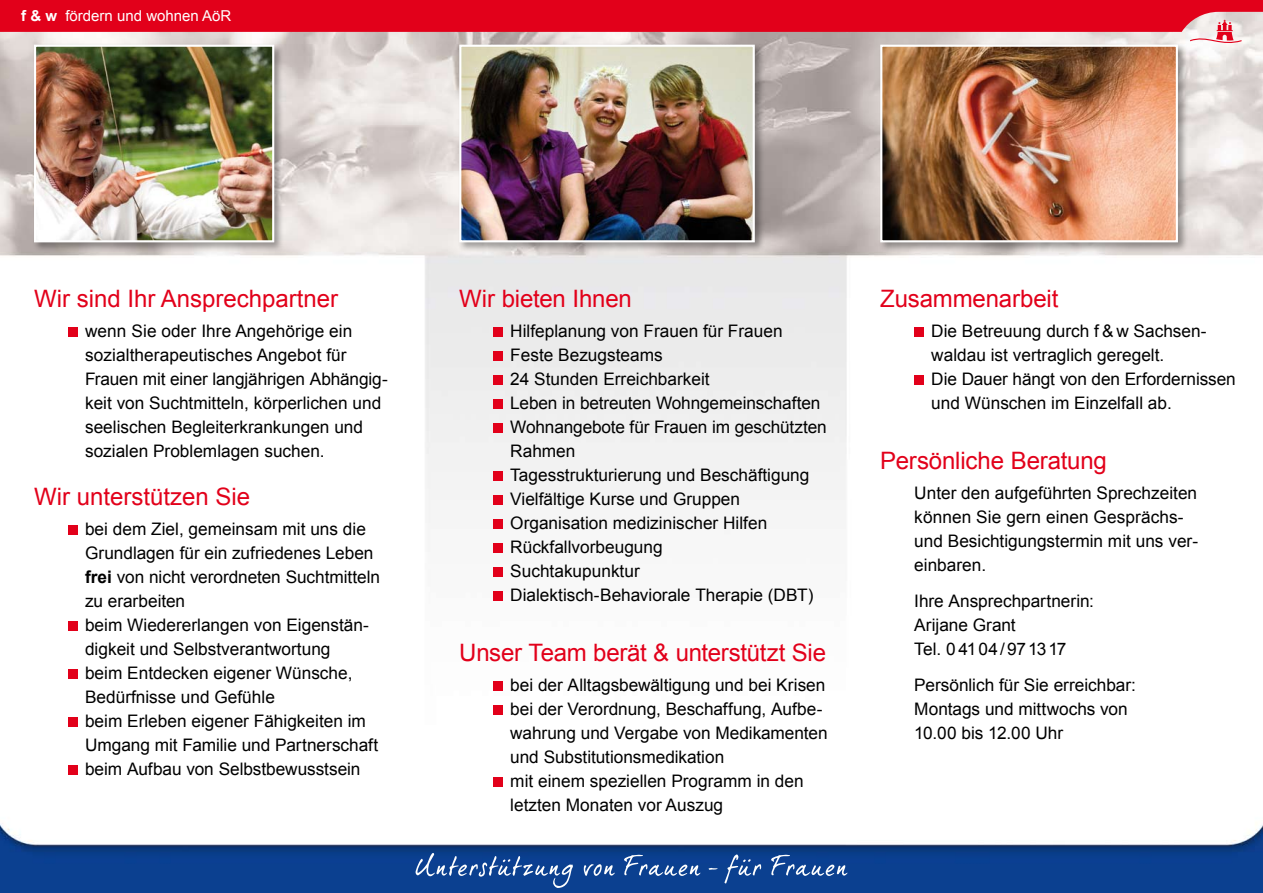
<style>
.page{position:relative;width:1263px;height:893px;background:#fff}
.page>*{position:absolute;margin:0;border:0;box-sizing:border-box;transform-origin:0 0}
.t1{font:24px "Arial";letter-spacing:-.005em;color:#e2001a}
.t2{font:17.25px/24px "Arial";color:#000}
.t3{font:15px "Arial";color:#fff}
.t4{font:700 15px "Arial";color:#fff}
.s1{font-weight:700}
</style>
<div class="page">
<img style="left:0;top:44px;width:1263px;height:849px">
<div style="left:68px;top:327px;width:9px;height:10px;background:#e2001a"></div>
<div style="left:68px;top:525px;width:9px;height:10px;background:#e2001a"></div>
<div style="left:68px;top:621px;width:9px;height:10px;background:#e2001a"></div>
<div style="left:68px;top:669px;width:9px;height:10px;background:#e2001a"></div>
<div style="left:68px;top:717px;width:9px;height:10px;background:#e2001a"></div>
<div style="left:68px;top:765px;width:9px;height:10px;background:#e2001a"></div>
<div style="left:493px;top:327px;width:10px;height:10px;background:#e2001a"></div>
<div style="left:493px;top:351px;width:10px;height:10px;background:#e2001a"></div>
<div style="left:493px;top:375px;width:10px;height:10px;background:#e2001a"></div>
<div style="left:493px;top:399px;width:10px;height:10px;background:#e2001a"></div>
<div style="left:493px;top:423px;width:10px;height:10px;background:#e2001a"></div>
<div style="left:493px;top:471px;width:10px;height:10px;background:#e2001a"></div>
<div style="left:493px;top:495px;width:10px;height:10px;background:#e2001a"></div>
<div style="left:493px;top:519px;width:10px;height:10px;background:#e2001a"></div>
<div style="left:493px;top:543px;width:10px;height:10px;background:#e2001a"></div>
<div style="left:493px;top:567px;width:10px;height:10px;background:#e2001a"></div>
<div style="left:493px;top:591px;width:10px;height:10px;background:#e2001a"></div>
<div style="left:493px;top:681px;width:10px;height:10px;background:#e2001a"></div>
<div style="left:493px;top:705px;width:10px;height:10px;background:#e2001a"></div>
<div style="left:493px;top:777px;width:10px;height:10px;background:#e2001a"></div>
<div style="left:914px;top:327px;width:10px;height:10px;background:#e2001a"></div>
<div style="left:914px;top:375px;width:10px;height:10px;background:#e2001a"></div>
<div style="left:878px;top:43px;width:316px;height:216px;background:#000;opacity:.35"></div>
<img style="left:883px;top:48px;width:292px;height:191px">
<div style="left:880px;top:45px;width:298px;height:197px;border:2px solid #fff"></div>
<div style="left:32px;top:43px;width:259px;height:216px;background:#000;opacity:.35"></div>
<img style="left:37px;top:48px;width:234px;height:191px">
<div style="left:34px;top:45px;width:240px;height:197px;border:2px solid #fff"></div>
<div style="left:457px;top:43px;width:314px;height:216px;background:#000;opacity:.35"></div>
<img style="left:462px;top:48px;width:290px;height:191px">
<div style="left:459px;top:45px;width:296px;height:197px;border:2px solid #fff"></div>
<svg style="left:0;top:0;width:1263px;height:44px;background:#e03f50"></svg>
<svg style="left:416px;top:853px;width:431px;height:35px;background:#25549b"></svg>
<p class="t4" style="left:21px;top:8px;width:37px">f &amp; w</p>
<p class="t3" style="left:26px;top:8px;width:207px"><span class="s1">f &amp; w</span> fördern und wohnen AöR</p>
<p class="t3" style="left:70px;top:8px;width:167px">fördern und wohnen AöR</p>
<h1 class="t1" style="left:34px;top:285px;width:306px">Wir sind Ihr Ansprechpartner</h1>
<p class="t2" style="left:85px;top:319px;width:304px">wenn Sie oder Ihre Angehörige ein sozialtherapeutisches Angebot für Frauen mit einer langjährigen Abhängig&shy;keit von Suchtmitteln, körperlichen und seelischen Begleiterkrankungen und sozialen Problemlagen suchen.</p>
<h1 class="t1" style="left:34px;top:483px;width:218px">Wir unterstützen Sie</h1>
<p class="t2" style="left:85px;top:517px;width:296px">bei dem Ziel, gemeinsam mit uns die Grundlagen für ein zufriedenes Leben <span class="s1">frei</span> von nicht verordneten Suchtmitteln zu erarbeiten<br>beim Wiedererlangen von Eigenstän&shy;digkeit und Selbstverantwortung<br>beim Entdecken eigener Wünsche, Bedürfnisse und Gefühle<br>beim Erleben eigener Fähigkeiten im Umgang mit Familie und Partnerschaft beim Aufbau von Selbstbewusstsein</p>
<h1 class="t1" style="left:459px;top:285px;width:174px">Wir bieten Ihnen</h1>
<p class="t2" style="left:510px;top:319px;width:318px">Hilfeplanung von Frauen für Frauen<br>Feste Bezugsteams<br>24 Stunden Erreichbarkeit<br>Leben in betreuten Wohngemeinschaften<br>Wohnangebote für Frauen im geschützten<br>Rahmen<br>Tagesstrukturierung und Beschäftigung<br>Vielfältige Kurse und Gruppen<br>Organisation medizinischer Hilfen<br>Rückfallvorbeugung<br>Suchtakupunktur<br>Dialektisch-Behaviorale Therapie (DBT)</p>
<h1 class="t1" style="left:459px;top:639px;width:368px">Unser Team berät &amp; unterstützt Sie</h1>
<p class="t2" style="left:510px;top:673px;width:319px">bei der Alltagsbewältigung und bei Krisen bei der Verordnung, Beschaffung, Aufbe&shy;wahrung und Vergabe von Medikamenten und Substitutionsmedikation<br>mit einem speziellen Programm in den letzten Monaten vor Auszug</p>
<h1 class="t1" style="left:880px;top:285px;width:180px">Zusammenarbeit</h1>
<p class="t2" style="left:931px;top:319px;width:306px">Die Betreuung durch f &amp; w Sachsen&shy;waldau ist vertraglich geregelt.<br>Die Dauer hängt von den Erfordernissen und Wünschen im Einzelfall ab.</p>
<h1 class="t1" style="left:880px;top:447px;width:228px">Persönliche Beratung</h1>
<p class="t2" style="left:914px;top:481px;width:285px">Unter den aufgeführten Sprechzeiten können Sie gern einen Gesprächs&shy;und Besichtigungstermin mit uns ver&shy;einbaren.</p>
<p class="t2" style="left:914px;top:589px;width:181px">Ihre Ansprechpartnerin:<br>Arijane Grant<br>Tel. 0 4104/971317</p>
<p class="t2" style="left:914px;top:673px;width:223px">Persönlich für Sie erreichbar:<br>Montags und mittwochs von<br>10.00 bis 12.00 Uhr</p>
</div>
